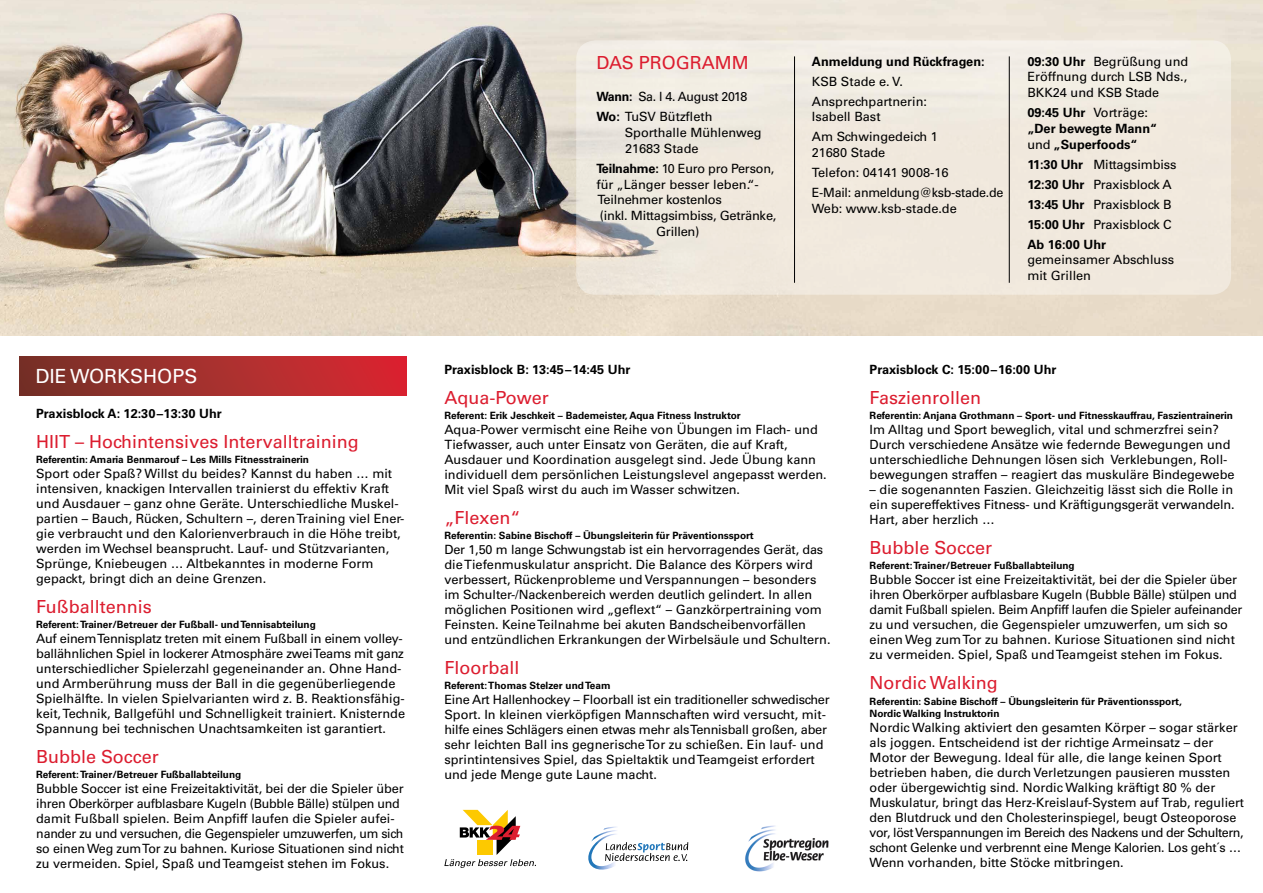
<style>
.page{position:relative;width:1263px;height:893px;background:#fff}
.page>*{position:absolute;margin:0;border:0;box-sizing:border-box;transform-origin:0 0}
.t1{font:19.5px "Univers LT Std";color:#fff}
.t2{font:18px "Univers LT Std";color:#dc1d2f}
.t3{font:12.75px/15px "Univers LT Std";color:#000}
.t4{font:12.75px/20px "Univers LT Std";letter-spacing:-.02em;color:#000}
.t5{font:700 12.75px/15.8px "Univers LT Std";color:#000}
.t6{font:700 10.05px/12.6px "Univers LT Std";color:#000}
.s1{font-weight:700}
.s2{font-weight:400}
</style>
<div class="page">
<img style="left:0;top:0;width:1263px;height:335px">
<div style="left:19px;top:357px;width:387px;height:38px;background:linear-gradient(to right,#733328,#db2832)"></div>
<div style="left:576px;top:40px;width:655px;height:255px;background:#f0e8de;border-radius:19px"></div>
<hr style="left:794px;top:56px;width:1px;height:227px;background:#000">
<hr style="left:1009px;top:56px;width:1px;height:227px;background:#000">
<img style="left:745px;top:825px;width:84px;height:47px">
<img style="left:588px;top:826px;width:29px;height:44px">
<svg style="left:605px;top:842px;width:83px;height:19px"></svg>
<svg style="left:444px;top:810px;width:92px;height:58px"></svg>
<h1 class="t1" style="left:35px;top:364px;width:163px">DIE WORKSHOPS</h1>
<p class="t5" style="left:36px;top:406px;width:187px">Praxisblock A: 12:30–13:30 Uhr</p>
<h2 class="t2" style="left:36px;top:431px;width:324px">HIIT – Hochintensives Intervalltraining</h2>
<p class="t6" style="left:36px;top:453px;width:274px">Referentin: Amaria Benmarouf – Les Mills Fitnesstrainerin</p>
<p class="t3" style="left:36px;top:466px;width:370px">Sport oder Spaß? Willst du beides? Kannst du haben … mit intensiven, knackigen Intervallen trainierst du effektiv Kraft und Ausdauer – ganz ohne Geräte. Unterschiedliche Muskel&shy;partien – Bauch, Rücken, Schultern –, deren Training viel Ener&shy;gie verbraucht und den Kalorienverbrauch in die Höhe treibt, werden im Wechsel beansprucht. Lauf- und Stützvarianten, Sprünge, Kniebeugen … Altbekanntes in moderne Form gepackt, bringt dich an deine Grenzen.</p>
<h2 class="t2" style="left:36px;top:596px;width:117px">Fußballtennis</h2>
<p class="t6" style="left:36px;top:618px;width:281px">Referent: Trainer/Betreuer der Fußball- und Tennisabteilung</p>
<p class="t3" style="left:36px;top:631px;width:370px">Auf einem Tennisplatz treten mit einem Fußball in einem volley&shy;ballähnlichen Spiel in lockerer Atmosphäre zwei Teams mit ganz unterschiedlicher Spielerzahl gegeneinander an. Ohne Hand&shy;und Armberührung muss der Ball in die gegenüberliegende Spielhälfte. In vielen Spielvarianten wird z. B. Reaktionsfähig&shy;keit, Technik, Ballgefühl und Schnelligkeit trainiert. Knisternde Spannung bei technischen Unachtsamkeiten ist garantiert.</p>
<h2 class="t2" style="left:36px;top:746px;width:124px">Bubble Soccer</h2>
<p class="t6" style="left:36px;top:768px;width:207px">Referent: Trainer/Betreuer Fußballabteilung</p>
<p class="t3" style="left:36px;top:781px;width:369px">Bubble Soccer ist eine Freizeitaktivität, bei der die Spieler über ihren Oberkörper aufblasbare Kugeln (Bubble Bälle) stülpen und damit Fußball spielen. Beim Anpfiff laufen die Spieler aufei&shy;nander zu und versuchen, die Gegenspieler umzuwerfen, um sich so einen Weg zum Tor zu bahnen. Kuriose Situationen sind nicht zu vermeiden. Spiel, Spaß und Teamgeist stehen im Fokus.</p>
<h2 class="t2" style="left:596px;top:52px;width:154px">DAS PROGRAMM</h2>
<p class="t4" style="left:596px;top:87px;width:152px"><span class="s1">Wann:</span> Sa. l 4. August 2018<br><span class="s1">Wo:</span> TuSV Bützfleth</p>
<p class="t3" style="left:625px;top:125px;width:138px;line-height:15.8px">Sporthalle Mühlenweg<br>21683 Stade</p>
<p class="t4" style="left:596px;top:158px;width:179px"><span class="s1">Teilnahme:</span> 10 Euro pro Person,</p>
<p class="t3" style="left:596px;top:177px;width:164px">für „Länger besser leben.“-</p>
<p class="t4" style="left:597px;top:190px;width:126px">Teilnehmer kostenlos</p>
<p class="t4" style="left:600px;top:206px;width:178px">(inkl. Mittagsimbiss, Getränke,</p>
<p class="t4" style="left:656px;top:221px;width:45px">Grillen)</p>
<p class="t5" style="left:812px;top:53px;width:174px">Anmeldung und Rückfragen:</p>
<p class="t3" style="left:812px;top:71px;width:117px;line-height:20px">KSB Stade e. V.<br>Ansprechpartnerin:</p>
<p class="t3" style="left:812px;top:107px;width:127px;line-height:20px">Isabell Bast<br>Am Schwingedeich 1</p>
<p class="t4" style="left:812px;top:143px;width:193px">21680 Stade<br>Telefon: 04141 9008-16<br>E-Mail: anmeldung@ksb-stade.de</p>
<p class="t3" style="left:812px;top:201px;width:146px">Web: www.ksb-stade.de</p>
<p class="t3" style="left:1027px;top:53px;width:162px;line-height:15.8px;text-align:justify"><span class="s1">09:30 Uhr</span> Begrüßung und Eröffnung durch LSB Nds., BKK24 und KSB Stade</p>
<p class="t5" style="left:1027px;top:105px;width:131px">09:45 Uhr <span class="s2">Vorträge: </span>„Der bewegte Mann“ <span class="s2">und</span> „Superfoods“</p>
<p class="t3" style="left:1027px;top:154px;width:151px;line-height:20px"><span class="s1">11:30 Uhr</span> Mittagsimbiss<br><span class="s1">12:30 Uhr</span> Praxisblock A<br><span class="s1">13:45 Uhr</span> Praxisblock B<br><span class="s1">15:00 Uhr</span> Praxisblock C<br><span class="s1">Ab 16:00 Uhr</span></p>
<p class="t3" style="left:1027px;top:252px;width:148px;line-height:15.8px">gemeinsamer Abschluss mit Grillen</p>
<p class="t5" style="left:444px;top:362px;width:188px">Praxisblock B: 13:45–14:45 Uhr</p>
<h2 class="t2" style="left:444px;top:387px;width:106px">Aqua-Power</h2>
<p class="t6" style="left:444px;top:409px;width:298px">Referent: Erik Jeschkeit – Bademeister, Aqua Fitness Instruktor</p>
<p class="t3" style="left:444px;top:422px;width:384px">Aqua-Power vermischt eine Reihe von Übungen im Flach- und Tiefwasser, auch unter Einsatz von Geräten, die auf Kraft, Ausdauer und Koordination ausgelegt sind. Jede Übung kann individuell dem persönlichen Leistungslevel angepasst werden.<br>Mit viel Spaß wirst du auch im Wasser schwitzen.</p>
<h2 class="t2" style="left:444px;top:507px;width:78px">„Flexen“</h2>
<p class="t6" style="left:444px;top:529px;width:311px">Referentin: Sabine Bischoff – Übungsleiterin für Präventionssport</p>
<p class="t3" style="left:444px;top:542px;width:388px">Der 1,50 m lange Schwungstab ist ein hervorragendes Gerät, das die Tiefenmuskulatur anspricht. Die Balance des Körpers wird verbessert, Rückenprobleme und Verspannungen – besonders im Schulter-/Nackenbereich werden deutlich gelindert. In allen möglichen Positionen wird „geflext“ – Ganzkörpertraining vom Feinsten. Keine Teilnahme bei akuten Bandscheibenvorfällen und entzündlichen Erkrankungen der Wirbelsäule und Schultern.</p>
<h2 class="t2" style="left:444px;top:657px;width:77px">Floorball</h2>
<p class="t6" style="left:444px;top:679px;width:168px">Referent: Thomas Stelzer und Team</p>
<p class="t3" style="left:444px;top:692px;width:387px">Eine Art Hallenhockey – Floorball ist ein traditioneller schwedischer Sport. In kleinen vierköpfigen Mannschaften wird versucht, mit&shy;hilfe eines Schlägers einen etwas mehr als Tennisball großen, aber sehr leichten Ball ins gegnerische Tor zu schießen. Ein lauf- und sprintintensives Spiel, das Spieltaktik und Teamgeist erfordert und jede Menge gute Laune macht.</p>
<p class="t5" style="left:870px;top:362px;width:188px">Praxisblock C: 15:00–16:00 Uhr</p>
<h2 class="t2" style="left:870px;top:387px;width:113px">Faszienrollen</h2>
<p class="t6" style="left:870px;top:410px;width:365px">Referentin: Anjana Grothmann – Sport- und Fitnesskauffrau, Faszientrainerin</p>
<p class="t3" style="left:870px;top:422px;width:366px">Im Alltag und Sport beweglich, vital und schmerzfrei sein?<br>Durch verschiedene Ansätze wie federnde Bewegungen und unterschiedliche Dehnungen lösen sich Verklebungen, Roll&shy;bewegungen straffen – reagiert das muskuläre Bindegewebe</p>
<p class="t3" style="left:870px;top:482px;width:367px;text-align:justify">– die sogenannten Faszien. Gleichzeitig lässt sich die Rolle in ein supereffektives Fitness- und Kräftigungsgerät verwandeln.<br>Hart, aber herzlich …</p>
<h2 class="t2" style="left:870px;top:537px;width:124px">Bubble Soccer</h2>
<p class="t6" style="left:870px;top:560px;width:207px">Referent: Trainer/Betreuer Fußballabteilung</p>
<p class="t3" style="left:870px;top:572px;width:374px">Bubble Soccer ist eine Freizeitaktivität, bei der die Spieler über ihren Oberkörper aufblasbare Kugeln (Bubble Bälle) stülpen und damit Fußball spielen. Beim Anpfiff laufen die Spieler aufeinander zu und versuchen, die Gegenspieler umzuwerfen, um sich so einen Weg zum Tor zu bahnen. Kuriose Situationen sind nicht zu vermeiden. Spiel, Spaß und Teamgeist stehen im Fokus.</p>
<h2 class="t2" style="left:870px;top:672px;width:130px">Nordic Walking</h2>
<p class="t6" style="left:870px;top:695px;width:314px">Referentin: Sabine Bischoff – Übungsleiterin für Präventionssport,<br>Nordic Walking Instruktorin</p>
<p class="t3" style="left:870px;top:720px;width:376px">Nordic Walking aktiviert den gesamten Körper – sogar stärker als joggen. Entscheidend ist der richtige Armeinsatz – der Motor der Bewegung. Ideal für alle, die lange keinen Sport betrieben haben, die durch Verletzungen pausieren mussten oder übergewichtig sind. Nordic Walking kräftigt 80 % der Muskulatur, bringt das Herz-Kreislauf-System auf Trab, reguliert den Blutdruck und den Cholesterinspiegel, beugt Osteoporose vor, löst Verspannungen im Bereich des Nackens und der Schultern, schont Gelenke und verbrennt eine Menge Kalorien. Los geht´s … Wenn vorhanden, bitte Stöcke mitbringen.</p>
</div>
